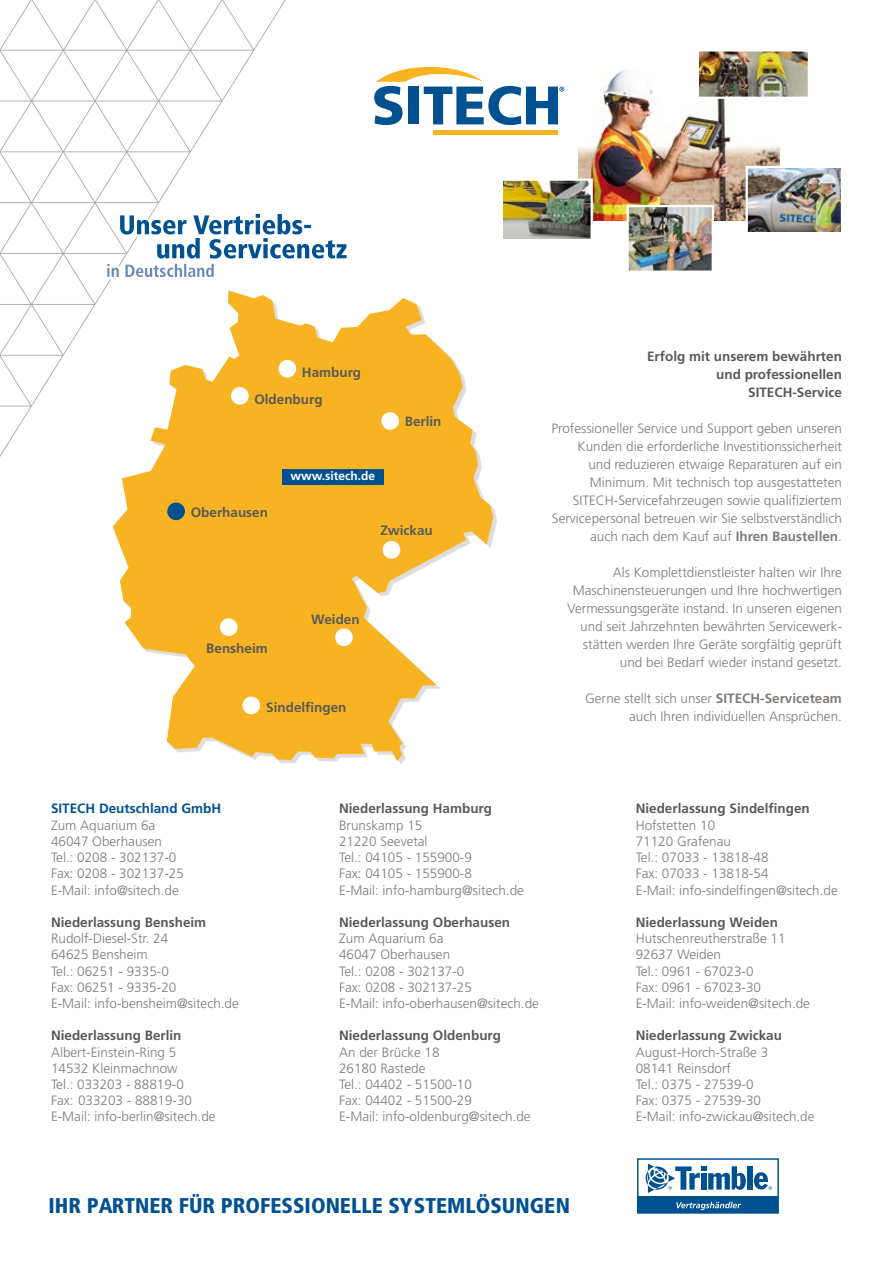
<style>
.page{position:relative;width:893px;height:1263px;background:#fff}
.page>*{position:absolute;margin:0;border:0;box-sizing:border-box;transform-origin:0 0}
.t1{font:900 condensed 21.45px "Frutiger";color:#005192}
.t2{font:300 13.5px/16.2px "Frutiger";color:#7e7b79}
.t3{font:700 13.5px/18px "Frutiger";color:#595a58;text-align:right}
.t4{font:700 13.5px "Frutiger";color:#005192}
.t5{font:700 12px "Frutiger";color:#fff}
.s1{font-weight:700}
</style>
<div class="page">
<svg style="left:0;top:0;width:286px;height:457px"></svg>
<img style="left:579px;top:70px;width:200px;height:151px">
<img style="left:744px;top:165px;width:97px;height:67px">
<img style="left:625px;top:204px;width:90px;height:67px">
<img style="left:695px;top:51px;width:113px;height:49px">
<img style="left:503px;top:181px;width:87px;height:57px">
<div style="left:500px;top:178px;width:93px;height:63px;border:2px solid #fff"></div>
<hr style="left:433px;top:130px;width:125px;height:4px;background:#f8b322">
<svg style="left:374px;top:67px;width:190px;height:58px"></svg>
<div style="left:637px;top:1158px;width:142px;height:56px;border:1px solid #005192"></div>
<div style="left:638px;top:1197px;width:140px;height:16px;background:#005192"></div>
<div style="left:747px;top:1166px;width:5px;height:23px;background:#005192"></div>
<svg style="left:646px;top:1163px;width:100px;height:30px"></svg>
<svg style="left:754px;top:1172px;width:18px;height:18px"></svg>
<svg style="left:676px;top:1202px;width:65px;height:8px"></svg>
<svg style="left:113px;top:290px;width:380px;height:471px;fill:#f8b322"></svg>
<div style="left:231px;top:387px;width:18px;height:18px;background:#fff;border-radius:50%"></div>
<div style="left:242px;top:696px;width:18px;height:18px;background:#fff;border-radius:50%"></div>
<div style="left:335px;top:628px;width:18px;height:18px;background:#fff;border-radius:50%"></div>
<div style="left:383px;top:541px;width:17px;height:18px;background:#fff;border-radius:50%"></div>
<div style="left:282px;top:469px;width:102px;height:15px;background:#005192"></div>
<div style="left:167px;top:502px;width:18px;height:18px;background:#005192;border-radius:50%"></div>
<div style="left:381px;top:412px;width:18px;height:18px;background:#fff;border-radius:50%"></div>
<div style="left:220px;top:618px;width:18px;height:18px;background:#fff;border-radius:50%"></div>
<div style="left:278px;top:360px;width:18px;height:18px;background:#fff;border-radius:50%"></div>
<svg style="left:103px;top:209px;width:244px;height:81px"></svg>
<p class="t3" style="left:302px;top:364px;width:61px">Hamburg</p>
<p class="t3" style="left:254px;top:390px;width:70px">Oldenburg</p>
<p class="t3" style="left:191px;top:504px;width:79px">Oberhausen</p>
<p class="t5" style="left:290px;top:469px;width:86px">www.sitech.de</p>
<p class="t3" style="left:405px;top:413px;width:38px">Berlin</p>
<p class="t3" style="left:380px;top:521px;width:54px">Zwickau</p>
<p class="t3" style="left:206px;top:639px;width:63px">Bensheim</p>
<p class="t3" style="left:311px;top:610px;width:50px">Weiden</p>
<p class="t3" style="left:266px;top:698px;width:82px">Sindelfingen</p>
<p class="t3" style="left:647px;top:347px;width:196px">Erfolg mit unserem bewährten und professionellen<br>SITECH-Service</p>
<p class="t2" style="left:551px;top:419px;width:292px;line-height:18px;text-align:right">Professioneller Service und Support geben unseren Kunden die erforderliche Investitionssicherheit<br>und reduzieren etwaige Reparaturen auf ein Minimum. Mit technisch top ausgestatteten SITECH-Servicefahrzeugen sowie qualifiziertem Servicepersonal betreuen wir Sie selbstverständlich auch nach dem Kauf auf <span class="s1">Ihren Baustellen</span>.</p>
<p class="t2" style="left:568px;top:563px;width:276px;line-height:18px;text-align:right">Als Komplettdienstleister halten wir Ihre Maschinensteuerungen und Ihre hochwertigen Vermessungsgeräte instand. In unseren eigenen und seit Jahrzehnten bewährten Servicewerk&shy;stätten werden Ihre Geräte sorgfältig geprüft und bei Bedarf wieder instand gesetzt.</p>
<p class="t2" style="left:585px;top:689px;width:258px;line-height:18px;text-align:right">Gerne stellt sich unser <span class="s1">SITECH-Serviceteam </span>auch Ihren individuellen Ansprüchen.</p>
<p class="t4" style="left:51px;top:801px;width:172px">SITECH Deutschland GmbH</p>
<p class="t2" style="left:51px;top:817px;width:134px">Zum Aquarium 6a<br>46047 Oberhausen<br>Tel.: 0208 - 302137-0<br>Fax: 0208 - 302137-25<br>E-Mail: info@sitech.de</p>
<p class="t3" style="left:51px;top:913px;width:157px">Niederlassung Bensheim</p>
<p class="t2" style="left:51px;top:930px;width:189px">Rudolf-Diesel-Str. 24<br>64625 Bensheim<br>Tel.: 06251 - 9335-0<br>Fax: 06251 - 9335-20<br>E-Mail: info-bensheim@sitech.de</p>
<p class="t3" style="left:51px;top:1027px;width:132px">Niederlassung Berlin</p>
<p class="t2" style="left:51px;top:1044px;width:166px">Albert-Einstein-Ring 5<br>14532 Kleinmachnow<br>Tel.: 033203 - 88819-0<br>Fax: 033203 - 88819-30<br>E-Mail: info-berlin@sitech.de</p>
<p class="t3" style="left:339px;top:800px;width:155px">Niederlassung Hamburg</p>
<p class="t2" style="left:339px;top:817px;width:186px">Brunskamp 15<br>21220 Seevetal<br>Tel.: 04105 - 155900-9<br>Fax: 04105 - 155900-8<br>E-Mail: info-hamburg@sitech.de</p>
<p class="t3" style="left:339px;top:913px;width:173px">Niederlassung Oberhausen</p>
<p class="t2" style="left:339px;top:930px;width:201px">Zum Aquarium 6a<br>46047 Oberhausen<br>Tel.: 0208 - 302137-0<br>Fax: 0208 - 302137-25<br>E-Mail: info-oberhausen@sitech.de</p>
<p class="t3" style="left:339px;top:1027px;width:164px">Niederlassung Oldenburg</p>
<p class="t2" style="left:339px;top:1044px;width:193px">An der Brücke 18<br>26180 Rastede<br>Tel.: 04402 - 51500-10<br>Fax: 04402 - 51500-29<br>E-Mail: info-oldenburg@sitech.de</p>
<p class="t3" style="left:636px;top:800px;width:176px">Niederlassung Sindelfingen</p>
<p class="t2" style="left:636px;top:817px;width:204px">Hofstetten 10<br>71120 Grafenau<br>Tel.: 07033 - 13818-48<br>Fax: 07033 - 13818-54<br>E-Mail: info-sindelfingen@sitech.de</p>
<p class="t3" style="left:636px;top:913px;width:144px">Niederlassung Weiden</p>
<p class="t2" style="left:636px;top:930px;width:176px">Hutschenreutherstraße 11<br>92637 Weiden<br>Tel.: 0961 - 67023-0<br>Fax: 0961 - 67023-30<br>E-Mail: info-weiden@sitech.de</p>
<p class="t3" style="left:636px;top:1027px;width:148px">Niederlassung Zwickau</p>
<p class="t2" style="left:636px;top:1044px;width:180px">August-Horch-Straße 3<br>08141 Reinsdorf<br>Tel.: 0375 - 27539-0<br>Fax: 0375 - 27539-30<br>E-Mail: info-zwickau@sitech.de</p>
<h1 class="t1" style="left:49px;top:1192px;width:523px">IHR PARTNER FÜR PROFESSIONELLE SYSTEMLÖSUNGEN</h1>
</div>
